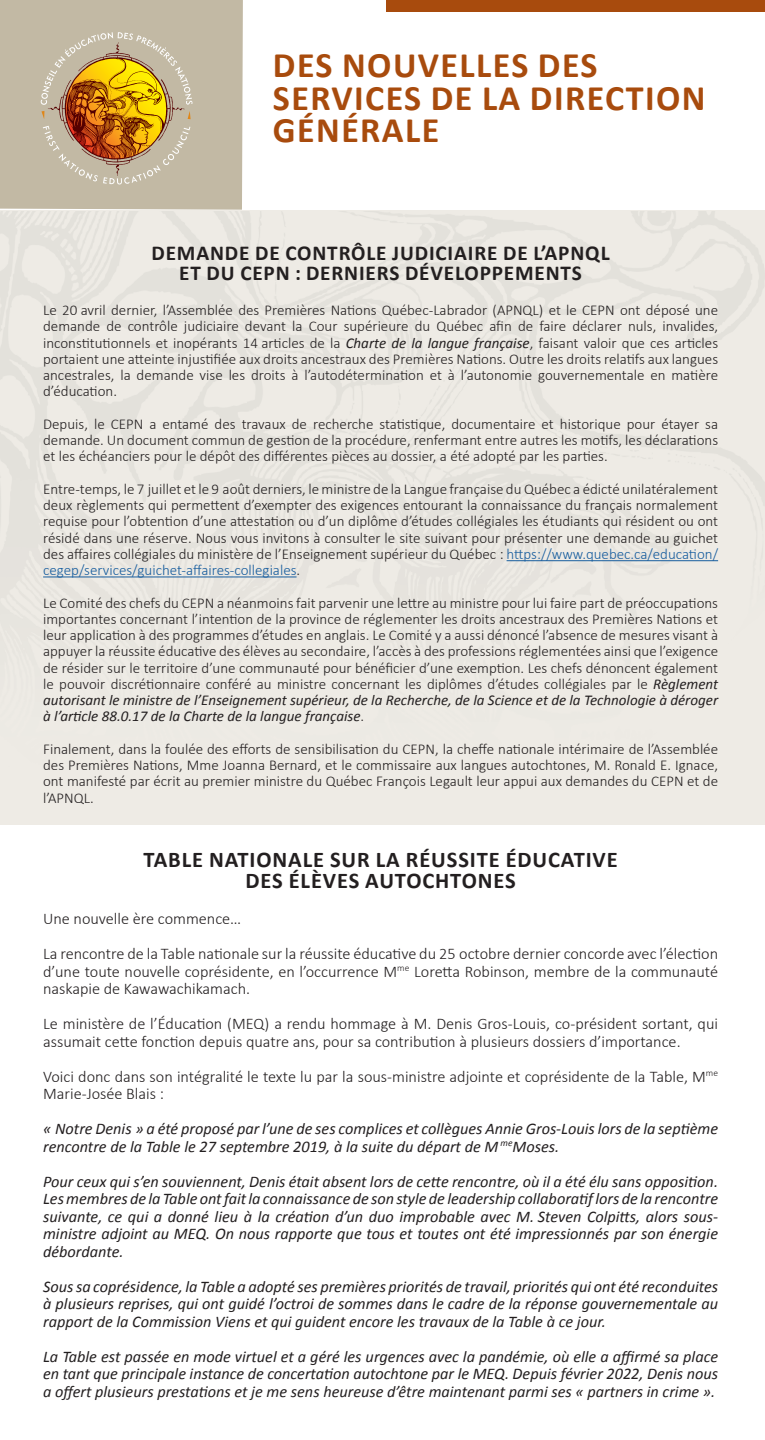
<style>
.page{position:relative;width:765px;height:1440px;background:#fff}
.page>*{position:absolute;margin:0;border:0;box-sizing:border-box;transform-origin:0 0}
.t1{font:700 36px/32.5px "Calibri";letter-spacing:.04em;color:#a84b0d}
.t2{font:700 22.5px/21.2px "Calibri";letter-spacing:.04em;color:#231f20;text-align:center}
.t3{font:700 21.25px/20px "Calibri";letter-spacing:.04em;color:#231f20;text-align:center}
.t4{font:italic 16.25px/17.5px "Calibri";color:#231f20;text-align:justify}
.t5{font:300 16.25px/17.5px "Calibri";color:#231f20}
.t6{font:300 15px/16.2px "Calibri";color:#231f20;text-align:justify}
.s1{font-weight:400;font-style:italic}
.s2{color:#175d9e}
</style>
<div class="page">
<div style="left:0;top:210px;width:765px;height:614px;background:#eeebe5"></div>
<div style="left:0;top:0;width:243px;height:210px;background:#c2b9a4"></div>
<svg style="left:41px;top:32px;width:151px;height:152px;background:#c2a36c"></svg>
<div style="left:387px;top:0;width:378px;height:11px;background:#a84b0d"></div>
<hr style="left:507px;top:560px;width:211px;height:1px;background:#175d9e">
<hr style="left:43px;top:577px;width:254px;height:1px;background:#175d9e">
<p class="t1" style="left:273px;top:49px;width:434px">DES NOUVELLES DES<br>SERVICES DE LA DIRECTION<br>GÉNÉRALE</p>
<p class="t3" style="left:152px;top:243px;width:460px">DEMANDE DE CONTRÔLE JUDICIAIRE DE L’APNQL<br>ET DU CEPN : DERNIERS DÉVELOPPEMENTS</p>
<p class="t6" style="left:43px;top:301px;width:677px">Le 20 avril dernier, l’Assemblée des Premières Nations Québec-Labrador (APNQL) et le CEPN ont déposé une demande de contrôle judiciaire devant la Cour supérieure du Québec afin de faire déclarer nuls, invalides, inconstitutionnels et inopérants 14 articles de la <span class="s1">Charte de la langue française</span>, faisant valoir que ces articles portaient une atteinte injustifiée aux droits ancestraux des Premières Nations. Outre les droits relatifs aux langues ancestrales, la demande vise les droits à l’autodétermination et à l’autonomie gouvernementale en matière d’éducation.</p>
<p class="t6" style="left:43px;top:415px;width:677px">Depuis, le CEPN a entamé des travaux de recherche statistique, documentaire et historique pour étayer sa demande. Un document commun de gestion de la procédure, renfermant entre autres les motifs, les déclarations et les échéanciers pour le dépôt des différentes pièces au dossier, a été adopté par les parties.</p>
<p class="t6" style="left:43px;top:480px;width:677px">Entre-temps, le 7 juillet et le 9 août derniers, le ministre de la Langue française du Québec a édicté unilatéralement deux règlements qui permettent d’exempter des exigences entourant la connaissance du français normalement requise pour l’obtention d’une attestation ou d’un diplôme d’études collégiales les étudiants qui résident ou ont résidé dans une réserve. Nous vous invitons à consulter le site suivant pour présenter une demande au guichet des affaires collégiales du ministère de l’Enseignement supérieur du Québec : <span class="s2">https://www.quebec.ca/education/ cegep/services/guichet-affaires-collegiales</span>.</p>
<p class="t6" style="left:43px;top:594px;width:677px">Le Comité des chefs du CEPN a néanmoins fait parvenir une lettre au ministre pour lui faire part de préoccupations importantes concernant l’intention de la province de réglementer les droits ancestraux des Premières Nations et leur application à des programmes d’études en anglais. Le Comité y a aussi dénoncé l’absence de mesures visant à appuyer la réussite éducative des élèves au secondaire, l’accès à des professions réglementées ainsi que l’exigence de résider sur le territoire d’une communauté pour bénéficier d’une exemption. Les chefs dénoncent également le pouvoir discrétionnaire conféré au ministre concernant les diplômes d’études collégiales par le <span class="s1">Règlement autorisant le ministre de l’Enseignement supérieur, de la Recherche, de la Science et de la Technologie à déroger à l’article 88.0.17 de la Charte de la langue française</span>.</p>
<p class="t6" style="left:43px;top:740px;width:677px">Finalement, dans la foulée des efforts de sensibilisation du CEPN, la cheffe nationale intérimaire de l’Assemblée des Premières Nations, Mme Joanna Bernard, et le commissaire aux langues autochtones, M. Ronald E. Ignace, ont manifesté par écrit au premier ministre du Québec François Legault leur appui aux demandes du CEPN et de l’APNQL.</p>
<p class="t2" style="left:144px;top:849px;width:476px">TABLE NATIONALE SUR LA RÉUSSITE ÉDUCATIVE<br>DES ÉLÈVES AUTOCHTONES</p>
<p class="t5" style="left:43px;top:909px;width:200px">Une nouvelle ère commence…</p>
<p class="t5" style="left:43px;top:944px;width:677px;text-align:justify">La rencontre de la Table nationale sur la réussite éducative du 25 octobre dernier concorde avec l’élection d’une toute nouvelle coprésidente, en l’occurrence M<sup>me</sup> Loretta Robinson, membre de la communauté naskapie de Kawawachikamach.</p>
<p class="t5" style="left:43px;top:1014px;width:677px">Le ministère de l’Éducation (MEQ) a rendu hommage à M. Denis Gros-Louis, co-président sortant, qui assumait cette fonction depuis quatre ans, pour sa contribution à plusieurs dossiers d’importance.</p>
<p class="t5" style="left:43px;top:1067px;width:676px">Voici donc dans son intégralité le texte lu par la sous-ministre adjointe et coprésidente de la Table, M<sup>me<br></sup>Marie-Josée Blais :</p>
<p class="t4" style="left:43px;top:1120px;width:677px">« Notre Denis » a été proposé par l’une de ses complices et collègues Annie Gros-Louis lors de la septième rencontre de la Table le 27 septembre 2019, à la suite du départ de M <sup>me</sup>Moses.</p>
<p class="t4" style="left:43px;top:1172px;width:677px">Pour ceux qui s’en souviennent, Denis était absent lors de cette rencontre, où il a été élu sans opposition.<br>Les membres de la Table ont fait la connaissance de son style de leadership collaboratif lors de la rencontre suivante, ce qui a donné lieu à la création d’un duo improbable avec M. Steven Colpitts, alors sous&shy;ministre adjoint au MEQ. On nous rapporte que tous et toutes ont été impressionnés par son énergie débordante.</p>
<p class="t4" style="left:43px;top:1277px;width:677px">Sous sa coprésidence, la Table a adopté ses premières priorités de travail, priorités qui ont été reconduites à plusieurs reprises, qui ont guidé l’octroi de sommes dans le cadre de la réponse gouvernementale au rapport de la Commission Viens et qui guident encore les travaux de la Table à ce jour.</p>
<p class="t4" style="left:43px;top:1347px;width:677px">La Table est passée en mode virtuel et a géré les urgences avec la pandémie, où elle a affirmé sa place en tant que principale instance de concertation autochtone par le MEQ. Depuis février 2022, Denis nous a offert plusieurs prestations et je me sens heureuse d’être maintenant parmi ses « partners in crime ».</p>
</div>
